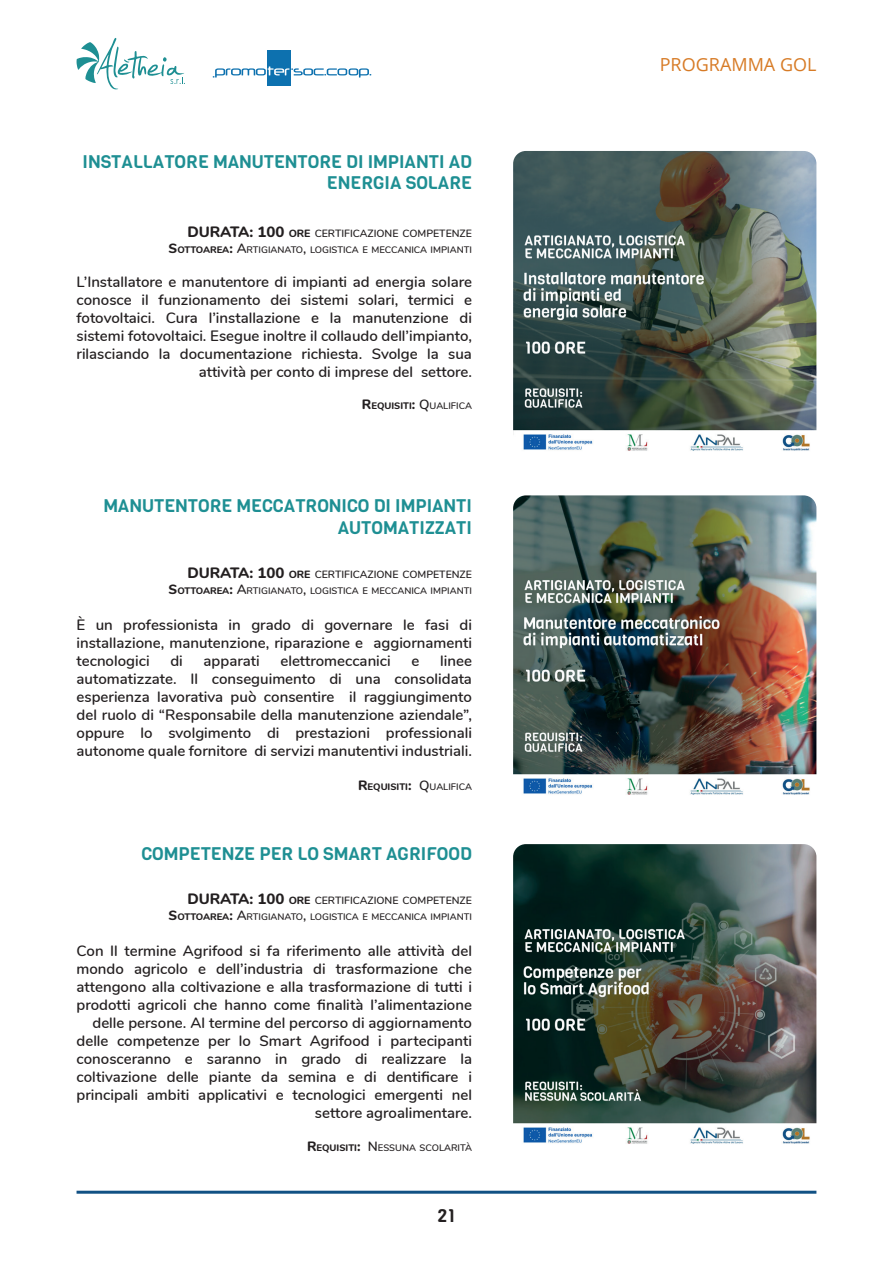
<style>
.page{position:relative;width:893px;height:1263px;background:#fff}
.page>*{position:absolute;margin:0;border:0;box-sizing:border-box;transform-origin:0 0}
.t1{font:18px/21.6px "Viga";color:#1e8f93;text-align:right}
.t2{font:18px "Open Sans";color:#d77b26}
.t3{font:18px "Viga";color:#231f20}
.t4{font:600 15px/18px "Nunito";color:#231f20;text-align:right}
.t5{font:600 10.5px "Nunito";color:#231f20}
.t6{font:600 9.45px "Nunito";color:#231f20}
.t7{font:800 9.45px "Nunito";color:#231f20}
.s1{font-weight:800;font-size:15px}
.s2{font-weight:800}
.s3{font-weight:800;font-size:13.5px}
.s4{font-size:13.5px}
.s5{font-weight:600;font-size:13.5px}
.s6{font-weight:600}
</style>
<div class="page">
<svg style="left:76px;top:38px;width:109px;height:52px"></svg>
<hr style="left:77px;top:1191px;width:739px;height:3px;background:#115184">
<div style="left:267px;top:51px;width:23px;height:35px;background:#0d71af"></div>
<svg style="left:213px;top:66px;width:158px;height:12px"></svg>
<img style="left:513px;top:151px;width:303px;height:300px">
<img style="left:513px;top:495px;width:303px;height:300px">
<img style="left:513px;top:844px;width:303px;height:300px">
<p class="t1" style="left:83px;top:151px;width:391px">INSTALLATORE MANUTENTORE DI IMPIANTI AD<br>ENERGIA SOLARE</p>
<p class="t5" style="left:187px;top:225px;width:286px"><span class="s1">DURATA: 100</span> <span class="s2">ORE</span> CERTIFICAZIONE COMPETENZE</p>
<p class="t6" style="left:169px;top:242px;width:305px"><span class="s3">S</span><span class="s2">OTTOAREA</span><span class="s3">:</span> <span class="s4">A</span>RTIGIANATO<span class="s4">,</span> LOGISTICA E MECCANICA IMPIANTI</p>
<p class="t4" style="left:77px;top:272px;width:397px">L’Installatore e manutentore di impianti ad energia solare conosce il funzionamento dei sistemi solari, termici e fotovoltaici. Cura l’installazione e la manutenzione di sistemi fotovoltaici. Esegue inoltre il collaudo dell’impianto, rilasciando la documentazione richiesta. Svolge la sua attività per conto di imprese del settore.</p>
<p class="t7" style="left:362px;top:399px;width:112px"><span class="s4">R</span>EQUISITI<span class="s4">:</span> <span class="s5">Q</span> <span class="s6">UALIFICA</span></p>
<p class="t1" style="left:103px;top:495px;width:370px">MANUTENTORE MECCATRONICO DI IMPIANTI<br>AUTOMATIZZATI</p>
<p class="t5" style="left:187px;top:566px;width:286px"><span class="s1">DURATA: 100</span> <span class="s2">ORE</span> CERTIFICAZIONE COMPETENZE</p>
<p class="t6" style="left:169px;top:583px;width:305px"><span class="s3">S</span><span class="s2">OTTOAREA</span><span class="s3">:</span> <span class="s4">A</span>RTIGIANATO<span class="s4">,</span> LOGISTICA E MECCANICA IMPIANTI</p>
<p class="t4" style="left:77px;top:615px;width:397px;text-align:justify">È un professionista in grado di governare le fasi di installazione, manutenzione, riparazione e aggiornamenti tecnologici</p>
<p class="t4" style="left:77px;top:651px;width:397px;text-align:justify;text-indent:364px">linee automatizzate. Il conseguimento di una consolidata esperienza lavorativa può consentire il raggiungimento del ruolo di “Responsabile della manutenzione aziendale”, oppure lo svolgimento di prestazioni professionali autonome quale fornitore di servizi manutentivi industriali.</p>
<p class="t7" style="left:358px;top:780px;width:115px"><span class="s4">R</span>EQUISITI<span class="s4">:</span> <span class="s5">Q</span> <span class="s6">UALIFICA</span></p>
<p class="t4" style="left:170px;top:651px;width:14px">di</p>
<p class="t4" style="left:204px;top:651px;width:58px">apparati</p>
<p class="t4" style="left:280px;top:651px;width:112px">elettromeccanici</p>
<p class="t4" style="left:412px;top:651px;width:9px">e</p>
<p class="t1" style="left:141px;top:843px;width:332px">COMPETENZE PER LO SMART AGRIFOOD</p>
<p class="t5" style="left:187px;top:893px;width:286px"><span class="s1">DURATA: 100</span> <span class="s2">ORE</span> CERTIFICAZIONE COMPETENZE</p>
<p class="t6" style="left:169px;top:910px;width:305px"><span class="s3">S</span><span class="s2">OTTOAREA</span><span class="s3">:</span> <span class="s4">A</span>RTIGIANATO<span class="s4">,</span> LOGISTICA E MECCANICA IMPIANTI</p>
<p class="t4" style="left:77px;top:941px;width:397px">Con Il termine Agrifood si fa riferimento alle attività del mondo agricolo e dell’industria di trasformazione che attengono alla coltivazione e alla trasformazione di tutti i prodotti agricoli che hanno come finalità l’alimentazione delle persone. Al termine del percorso di aggiornamento delle competenze per lo Smart Agrifood i partecipanti conosceranno e saranno in grado di realizzare la coltivazione delle piante da semina e di dentificare i principali ambiti applicativi e tecnologici emergenti nel settore agroalimentare.</p>
<p class="t6" style="left:307px;top:1141px;width:166px"><span class="s3">R</span><span class="s2">EQUISITI</span><span class="s3">:</span> <span class="s4">N</span> ESSUNA SCOLARITÀ</p>
<p class="t3" style="left:438px;top:1203px;width:19px">21</p>
<p class="t2" style="left:660px;top:52px;width:158px">PROGRAMMA GOL</p>
</div>
